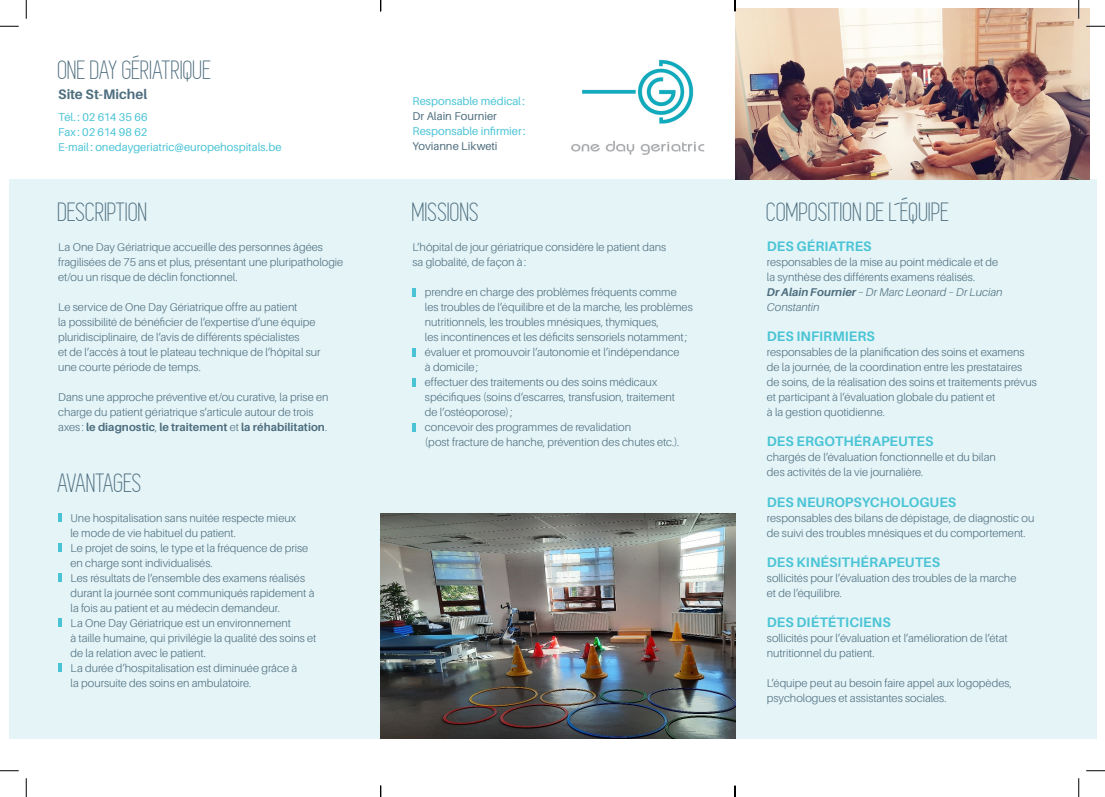
<style>
.page{position:relative;width:1105px;height:797px;background:#fff}
.page>*{position:absolute;margin:0;border:0;box-sizing:border-box;transform-origin:0 0}
.t1{font:27.5px "Simplifica";color:#4d6d7e}
.t2{font:700 13.75px "Aileron";letter-spacing:.005em;color:#4ac4d5}
.t3{font:700 13.75px "Aileron";color:#4d6d7e}
.t4{font:300 11.25px/15px "Aileron";color:#4d6d7e}
.t5{font:11.25px "Aileron";color:#4ac4d5}
.t6{font:700 11.25px "Aileron";letter-spacing:.005em;color:#4d6d7e}
.t7{font:italic 300 11.25px/15px "Aileron";color:#4d6d7e}
.t8{font:11.25px "Aileron";letter-spacing:-.005em;color:#4d6d7e}
.s1{font-weight:300}
.s2{font-weight:700}
</style>
<div class="page">
<div style="left:9px;top:180px;width:1087px;height:558px;background:#e4f4f7"></div>
<img style="left:571px;top:59px;width:134px;height:96px">
<img style="left:381px;top:513px;width:354px;height:225px">
<svg style="left:58px;top:513px;width:3px;height:8px"></svg>
<svg style="left:58px;top:543px;width:3px;height:8px"></svg>
<svg style="left:58px;top:573px;width:3px;height:8px"></svg>
<svg style="left:58px;top:618px;width:3px;height:8px"></svg>
<svg style="left:58px;top:663px;width:3px;height:8px"></svg>
<svg style="left:412px;top:288px;width:4px;height:8px"></svg>
<svg style="left:412px;top:348px;width:4px;height:8px"></svg>
<svg style="left:412px;top:378px;width:4px;height:8px"></svg>
<svg style="left:412px;top:423px;width:4px;height:8px"></svg>
<img style="left:735px;top:9px;width:354px;height:171px">
<svg style="left:0;top:25px;width:19px;height:2px"></svg>
<svg style="left:1086px;top:25px;width:19px;height:2px"></svg>
<svg style="left:0;top:770px;width:19px;height:1px"></svg>
<svg style="left:1086px;top:770px;width:19px;height:1px"></svg>
<svg style="left:25px;top:0;width:2px;height:19px"></svg>
<svg style="left:25px;top:778px;width:2px;height:19px"></svg>
<svg style="left:1078px;top:0;width:1px;height:19px"></svg>
<svg style="left:1078px;top:778px;width:1px;height:19px"></svg>
<svg style="left:380px;top:785px;width:1px;height:12px"></svg>
<svg style="left:734px;top:0;width:2px;height:11px"></svg>
<svg style="left:734px;top:785px;width:2px;height:12px"></svg>
<p class="t1" style="left:58px;top:55px;width:155px">ONE DAY GÉRIATRIQUE</p>
<p class="t3" style="left:58px;top:86px;width:91px">Site St-Michel</p>
<p class="t5" style="left:58px;top:111px;width:91px">Tél. : 02 614 35 66</p>
<p class="t5" style="left:58px;top:126px;width:91px">Fax : 02 614 98 62</p>
<p class="t5" style="left:58px;top:141px;width:225px">E-mail : onedaygeriatric@europehospitals.be</p>
<p class="t1" style="left:58px;top:198px;width:91px">DESCRIPTION</p>
<p class="t4" style="left:58px;top:240px;width:266px">La One Day Gériatrique accueille des personnes âgées</p>
<p class="t4" style="left:58px;top:255px;width:287px">fragilisées de 75 ans et plus, présentant une pluripathologie et/ou un risque de déclin fonctionnel.</p>
<p class="t4" style="left:58px;top:300px;width:259px">Le service de One Day Gériatrique offre au patient<br>la possibilité de bénéficier de l’expertise d’une équipe</p>
<p class="t4" style="left:58px;top:330px;width:264px">pluridisciplinaire, de l’avis de différents spécialistes<br>et de l’accès à tout le plateau technique de l’hôpital sur une courte période de temps.</p>
<p class="t4" style="left:58px;top:390px;width:272px">Dans une approche préventive et/ou curative, la prise en</p>
<p class="t4" style="left:58px;top:405px;width:257px">charge du patient gériatrique s’articule autour de trois</p>
<p class="t6" style="left:58px;top:421px;width:271px"><span class="s1">axes :</span> le diagnostic<span class="s1">,</span> le traitement <span class="s1">et</span> la réhabilitation<span class="s1">.</span></p>
<p class="t1" style="left:58px;top:468px;width:86px">AVANTAGES</p>
<p class="t4" style="left:71px;top:510px;width:227px">Une hospitalisation sans nuitée respecte mieux le mode de vie habituel du patient.</p>
<p class="t4" style="left:71px;top:540px;width:239px">Le projet de soins, le type et la fréquence de prise en charge sont individualisés.</p>
<p class="t4" style="left:71px;top:570px;width:245px">Les résultats de l’ensemble des examens réalisés durant la journée sont communiqués rapidement à la fois au patient et au médecin demandeur.</p>
<p class="t4" style="left:71px;top:615px;width:247px">La One Day Gériatrique est un environnement<br>à taille humaine, qui privilégie la qualité des soins et de la relation avec le patient.</p>
<p class="t4" style="left:71px;top:660px;width:228px">La durée d’hospitalisation est diminuée grâce à la poursuite des soins en ambulatoire.</p>
<p class="t5" style="left:412px;top:95px;width:114px">Responsable médical :</p>
<p class="t8" style="left:412px;top:110px;width:86px">Dr Alain Fournier</p>
<p class="t5" style="left:412px;top:125px;width:115px">Responsable infirmier:</p>
<p class="t8" style="left:412px;top:140px;width:87px">Yovianne Likweti</p>
<p class="t1" style="left:412px;top:198px;width:69px">MISSIONS</p>
<p class="t4" style="left:412px;top:240px;width:255px">L’hôpital de jour gériatrique considère le patient dans</p>
<p class="t4" style="left:412px;top:255px;width:115px">sa globalité, de façon à:</p>
<p class="t4" style="left:425px;top:285px;width:269px">prendre en charge des problèmes fréquents comme les troubles de l’équilibre et de la marche, les problèmes nutritionnels, les troubles mnésiques, thymiques,<br>les incontinences et les déficits sensoriels notamment;</p>
<p class="t4" style="left:425px;top:345px;width:256px">évaluer et promouvoir l’autonomie et l’indépendance à domicile;</p>
<p class="t4" style="left:425px;top:375px;width:251px">effectuer des traitements ou des soins médicaux spécifiques (soins d’escarres, transfusion, traitement de l’ostéoporose);</p>
<p class="t4" style="left:425px;top:420px;width:256px">concevoir des programmes de revalidation<br>(post fracture de hanche, prévention des chutes etc.).</p>
<p class="t1" style="left:767px;top:198px;width:184px">COMPOSITION DE L´ÉQUIPE</p>
<p class="t2" style="left:767px;top:239px;width:106px">DES GÉRIATRES</p>
<p class="t4" style="left:767px;top:255px;width:233px">responsables de la mise au point médicale et de la synthèse des différents examens réalisés.</p>
<p class="t7" style="left:767px;top:285px;width:237px"><span class="s2">Dr Alain Fournier</span> – Dr Marc Leonard – Dr Lucian<br>Constantin</p>
<p class="t2" style="left:767px;top:329px;width:109px">DES INFIRMIERS</p>
<p class="t4" style="left:767px;top:345px;width:272px">responsables de la planification des soins et examens de la journée, de la coordination entre les prestataires de soins, de la réalisation des soins et traitements prévus et participant à l’évaluation globale du patient et<br>à la gestion quotidienne.</p>
<p class="t2" style="left:767px;top:434px;width:168px">DES ERGOTHÉRAPEUTES</p>
<p class="t4" style="left:767px;top:450px;width:230px">chargés de l’évaluation fonctionnelle et du bilan des activités de la vie journalière.</p>
<p class="t2" style="left:767px;top:494px;width:191px">DES NEUROPSYCHOLOGUES</p>
<p class="t4" style="left:767px;top:510px;width:269px">responsables des bilans de dépistage, de diagnostic ou de suivi des troubles mnésiques et du comportement.</p>
<p class="t2" style="left:767px;top:554px;width:175px">DES KINÉSITHÉRAPEUTES</p>
<p class="t4" style="left:767px;top:570px;width:251px">sollicités pour l’évaluation des troubles de la marche et de l’équilibre.</p>
<p class="t2" style="left:767px;top:614px;width:125px">DES DIÉTÉTICIENS</p>
<p class="t4" style="left:767px;top:630px;width:242px">sollicités pour l’évaluation et l’amélioration de l’état nutritionnel du patient.</p>
<p class="t4" style="left:767px;top:675px;width:247px">L’équipe peut au besoin faire appel aux logopèdes, psychologues et assistantes sociales.</p>
</div>
